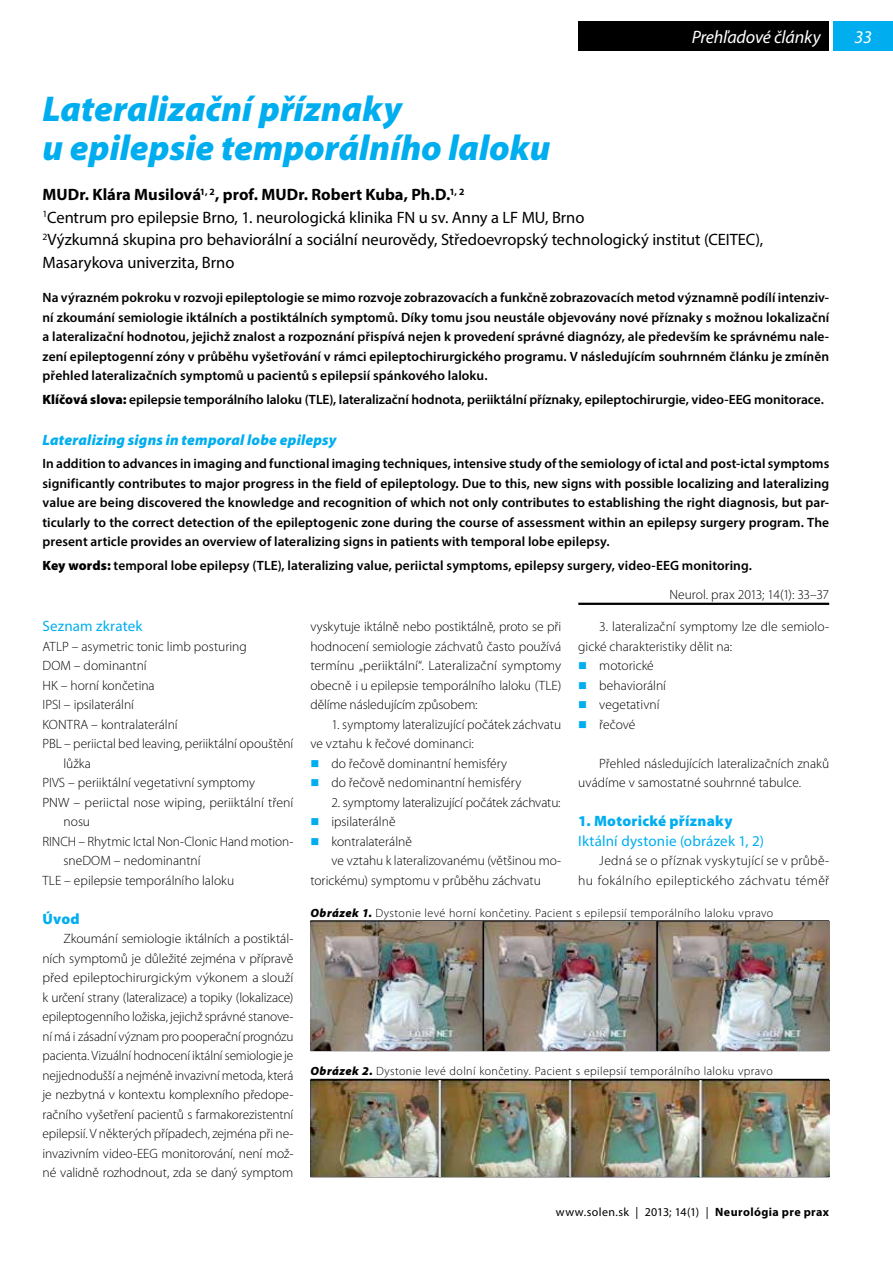
<style>
.page{position:relative;width:893px;height:1263px;background:#fff}
.page>*{position:absolute;margin:0;border:0;box-sizing:border-box;transform-origin:0 0}
.t1{font:italic 900 36px/39px "Myriad Pro";color:#00aeef}
.t2{font:italic 18px "Myriad Pro";letter-spacing:-.01em;color:#fff}
.t3{font:16.5px/22.5px "Myriad Pro";letter-spacing:-.005em;color:#000}
.t4{font:15px "Myriad Pro";letter-spacing:.01em;color:#00aeef}
.t5{font:italic 900 15px "Myriad Pro";letter-spacing:.01em;color:#00aeef}
.t6{font:900 15px "Myriad Pro";letter-spacing:.015em;color:#00aeef}
.t7{font:300 13.5px/19.5px "Myriad Pro";color:#000;text-align:justify}
.t8{font:600 13.5px/19.5px "Myriad Pro";letter-spacing:.005em;color:#000;text-align:justify}
.t9{font:300 13.5px/19.5px "Myriad Pro";letter-spacing:.025em;color:#000;text-align:right}
.t10{font:300 12px "Myriad Pro";letter-spacing:.03em;color:#000}
.t11{font:12px "Myriad Pro";letter-spacing:.03em;color:#000}
.s1{font-weight:700}
.s2{font-weight:900}
.s3{font-weight:300}
.s4{font-weight:900;font-style:italic}
</style>
<div class="page">
<div style="left:833px;top:21px;width:60px;height:30px;background:#00aeef"></div>
<div style="left:578px;top:21px;width:251px;height:30px;background:#000"></div>
<hr style="left:578px;top:603px;width:251px;height:2px;background:#000">
<hr style="left:310px;top:920px;width:519px;height:2px;background:#000">
<hr style="left:310px;top:1050px;width:519px;height:1px;background:#000">
<img style="left:310px;top:922px;width:519px;height:128px">
<hr style="left:310px;top:1079px;width:519px;height:1px;background:#000">
<hr style="left:310px;top:1176px;width:519px;height:1px;background:#000">
<img style="left:310px;top:1080px;width:519px;height:96px">
<h2 class="t2" style="left:692px;top:26px;width:130px">Prehľadové články</h2>
<h1 class="t1" style="left:43px;top:88px;width:510px">Lateralizační příznaky<br>u epilepsie temporálního laloku</h1>
<p class="t3" style="left:43px;top:183px;width:722px"><span class="s1">MUDr. Klára Musilová</span><sup>1,</sup> <sup>2</sup><span class="s1">, prof. MUDr. Robert Kuba, Ph.D.</span><sup>1,</sup> <sup>2<br></sup><sup>1</sup>Centrum pro epilepsie Brno, 1. neurologická klinika FN u sv. Anny a LF MU, Brno<br><sup>2</sup>Výzkumná skupina pro behaviorální a sociální neurovědy, Středoevropský technologický institut (CEITEC), Masarykova univerzita, Brno</p>
<p class="t8" style="left:43px;top:287px;width:788px">Na výrazném pokroku v rozvoji epileptologie se mimo rozvoje zobrazovacích a funkčně zobrazovacích metod významně podílí intenziv&shy;ní zkoumání semiologie iktálních a postiktálních symptomů. Díky tomu jsou neustále objevovány nové příznaky s možnou lokalizační a lateralizační hodnotou, jejichž znalost a rozpoznání přispívá nejen k provedení správné diagnózy, ale především ke správnému nale&shy;zení epileptogenní zóny v průběhu vyšetřování v rámci epileptochirurgického programu. V následujícím souhrnném článku je zmíněn přehled lateralizačních symptomů u pacientů s epilepsií spánkového laloku.</p>
<p class="t8" style="left:43px;top:389px;width:783px"><span class="s2">Klíčová slova:</span> epilepsie temporálního laloku (TLE), lateralizační hodnota, periiktální příznaky, epileptochirurgie, video-EEG monitorace.</p>
<p class="t5" style="left:43px;top:430px;width:296px">Lateralizing signs in temporal lobe epilepsy</p>
<p class="t8" style="left:43px;top:454px;width:788px">In addition to advances in imaging and functional imaging techniques, intensive study of the semiology of ictal and post-ictal symptoms significantly contributes to major progress in the field of epileptology. Due to this, new signs with possible localizing and lateralizing value are being discovered the knowledge and recognition of which not only contributes to establishing the right diagnosis, but par&shy;ticularly to the correct detection of the epileptogenic zone during the course of assessment within an epilepsy surgery program. The present article provides an overview of lateralizing signs in patients with temporal lobe epilepsy.</p>
<p class="t8" style="left:669px;top:551px;width:161px;line-height:28.5px;text-indent:-627px"><span class="s2">Key words:</span> temporal lobe epilepsy (TLE), lateralizing value, periictal symptoms, epilepsy surgery, video-EEG monitoring.<br><span class="s3">Neurol. prax 2013; 14(1): 33–37</span></p>
<p class="t4" style="left:43px;top:617px;width:101px">Seznam zkratek</p>
<p class="t7" style="left:43px;top:636px;width:206px">ATLP – asymetric tonic limb posturing</p>
<p class="t7" style="left:43px;top:656px;width:106px">DOM – dominantní</p>
<p class="t7" style="left:43px;top:675px;width:114px">HK – horní končetina</p>
<p class="t7" style="left:43px;top:695px;width:93px">IPSI – ipsilaterální</p>
<p class="t7" style="left:43px;top:714px;width:137px">KONTRA – kontralaterální</p>
<p class="t7" style="left:43px;top:734px;width:252px">PBL – periictal bed leaving, periiktální opouštění</p>
<p class="t7" style="left:64px;top:753px;width:29px">lůžka</p>
<p class="t7" style="left:43px;top:773px;width:214px">PIVS – periiktální vegetativní symptomy</p>
<p class="t7" style="left:43px;top:792px;width:252px">PNW – periictal nose wiping, periiktální tření</p>
<p class="t7" style="left:64px;top:812px;width:28px">nosu</p>
<p class="t7" style="left:43px;top:831px;width:252px">RINCH – Rhytmic Ictal Non-Clonic Hand motion-</p>
<p class="t7" style="left:64px;top:851px;width:139px">sneDOM – nedominantní</p>
<p class="t7" style="left:43px;top:870px;width:193px">TLE – epilepsie temporálního laloku</p>
<p class="t6" style="left:43px;top:908px;width:39px">Úvod</p>
<p class="t7" style="left:43px;top:929px;width:252px;text-indent:21px">Zkoumání semiologie iktálních a postiktál&shy;ních symptomů je důležité zejména v přípravě před epileptochirurgickým výkonem a slouží k určení strany (lateralizace) a topiky (lokalizace) epileptogenního ložiska, jejichž správné stanove&shy;ní má i zásadní význam pro pooperační prognózu pacienta. Vizuální hodnocení iktální semiologie je nejjednodušší a nejméně invazivní metoda, která je nezbytná v kontextu komplexního předope&shy;račního vyšetření pacientů s farmakorezistentní epilepsií. V některých případech, zejména při ne&shy;invazivním video-EEG monitorování, není mož&shy;né validně rozhodnout, zda se daný symptom</p>
<p class="t7" style="left:310px;top:617px;width:252px">vyskytuje iktálně nebo postiktálně, proto se při hodnocení semiologie záchvatů často používá termínu „periiktální“. Lateralizační symptomy obecně i u epilepsie temporálního laloku (TLE) dělíme následujícím způsobem:</p>
<p class="t7" style="left:331px;top:714px;width:231px">1. symptomy lateralizující počátek záchvatu</p>
<p class="t7" style="left:310px;top:734px;width:165px">ve vztahu k řečové dominanci:</p>
<p class="t7" style="left:331px;top:753px;width:177px">do řečově dominantní hemisféry</p>
<p class="t7" style="left:331px;top:773px;width:191px">do řečově nedominantní hemisféry</p>
<p class="t7" style="left:331px;top:792px;width:231px">2. symptomy lateralizující počátek záchvatu:</p>
<p class="t7" style="left:331px;top:812px;width:66px">ipsilaterálně</p>
<p class="t7" style="left:331px;top:831px;width:82px">kontralaterálně</p>
<p class="t7" style="left:331px;top:851px;width:231px">ve vztahu k lateralizovanému (většinou mo-</p>
<p class="t7" style="left:310px;top:870px;width:232px">torickému) symptomu v průběhu záchvatu</p>
<p class="t7" style="left:599px;top:617px;width:231px">3. lateralizační symptomy lze dle semiolo-</p>
<p class="t7" style="left:578px;top:636px;width:155px">gické charakteristiky dělit na:</p>
<p class="t7" style="left:599px;top:656px;width:56px">motorické</p>
<p class="t7" style="left:599px;top:675px;width:68px">behaviorální</p>
<p class="t7" style="left:599px;top:695px;width:62px">vegetativní</p>
<p class="t7" style="left:599px;top:714px;width:38px">řečové</p>
<p class="t7" style="left:578px;top:753px;width:252px;text-indent:21px">Přehled následujících lateralizačních znaků uvádíme v samostatné souhrnné tabulce.</p>
<p class="t6" style="left:578px;top:811px;width:156px">1. Motorické příznaky</p>
<p class="t4" style="left:578px;top:831px;width:187px">Iktální dystonie (obrázek 1, 2)</p>
<p class="t9" style="left:578px;top:851px;width:252px">Jedná se o příznak vyskytující se v průbě-<br>hu fokálního epileptického záchvatu téměř</p>
<p class="t10" style="left:310px;top:905px;width:464px"><span class="s4">Obrázek 1.</span> Dystonie levé horní končetiny. Pacient s epilepsií temporálního laloku vpravo</p>
<p class="t10" style="left:310px;top:1064px;width:464px"><span class="s4">Obrázek 2.</span> Dystonie levé dolní končetiny. Pacient s epilepsií temporálního laloku vpravo</p>
<p class="t11" style="left:556px;top:1205px;width:275px">www.solen.sk | 2013; 14(1) | <span class="s1">Neurológia pre prax</span></p>
<h2 class="t2" style="left:854px;top:26px;width:19px">33</h2>
</div>
